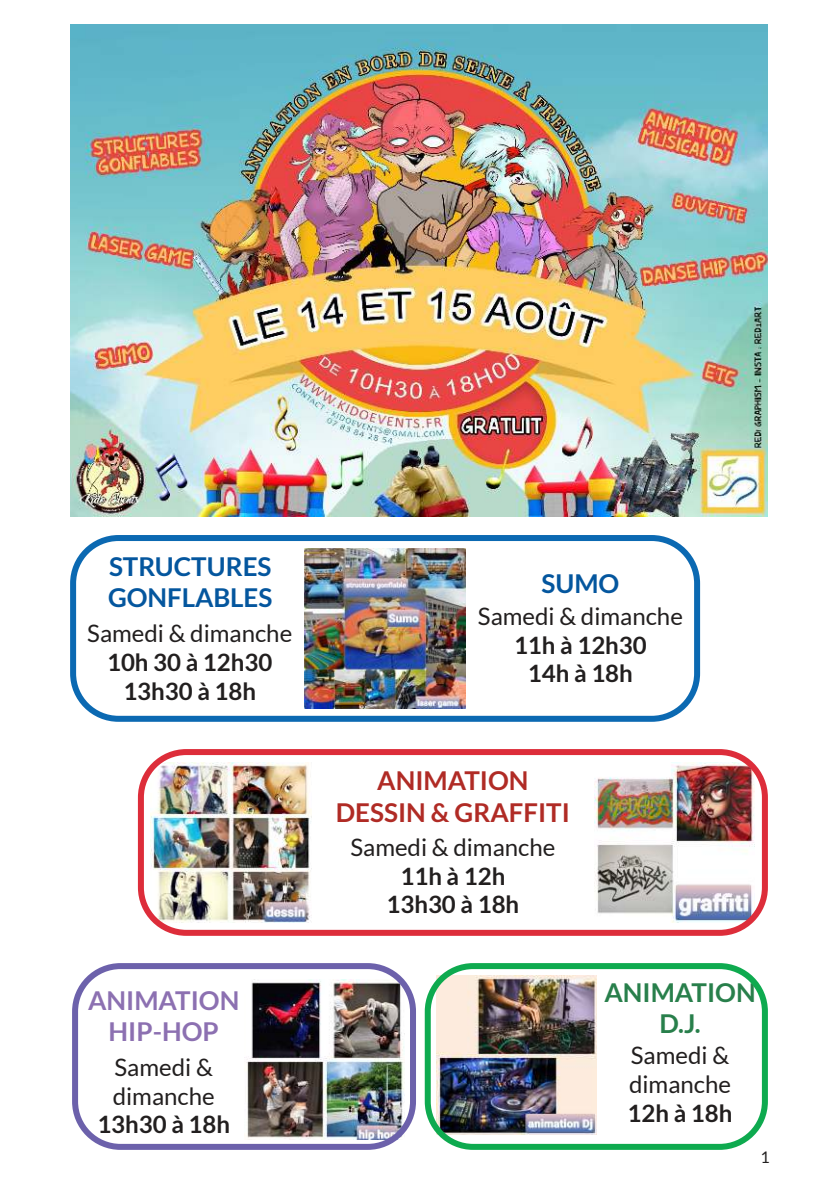
<style>
.page{position:relative;width:840px;height:1191px;background:#fff}
.page>*{position:absolute;margin:0;border:0;box-sizing:border-box;transform-origin:0 0}
.t1{font:700 26px/31.2px "Lato";color:#04569e}
.t2{font:700 26px/31.2px "Lato";color:#b02b25;text-align:center}
.t3{font:700 26px/31.2px "Lato";color:#8c70b1;text-align:center}
.t4{font:700 26px/31.2px "Lato";color:#287f4b;text-align:center}
.t5{font:24px/28.8px "Lato";color:#221f1f}
.t6{font:700 24px/28.8px "Lato";color:#221f1f;text-align:center}
.t7{font:16px "Lato";color:#221f1f}
</style>
<div class="page">
<img style="left:304px;top:548px;width:161px;height:160px">
<div style="left:70px;top:535px;width:629px;height:187px;border:6px solid #0b69b2;border-radius:45px"></div>
<img style="left:151px;top:762px;width:160px;height:160px">
<img style="left:594px;top:762px;width:160px;height:160px">
<div style="left:138px;top:749px;width:629px;height:186px;border:6px solid #dd2d3a;border-radius:45px"></div>
<img style="left:244px;top:979px;width:160px;height:160px">
<div style="left:72px;top:963px;width:344px;height:186px;border:6px solid #6c61ab;border-radius:45px"></div>
<img style="left:436px;top:975px;width:160px;height:159px">
<div style="left:424px;top:963px;width:343px;height:186px;border:6px solid #0eaa4f;border-radius:45px"></div>
<img style="left:70px;top:24px;width:697px;height:493px">
<p class="t1" style="left:108px;top:551px;width:166px">STRUCTURES<br>GONFLABLES</p>
<p class="t5" style="left:87px;top:619px;width:206px">Samedi &amp; dimanche</p>
<p class="t6" style="left:107px;top:648px;width:167px">10h 30 à 12h30<br>13h30 à 18h</p>
<p class="t3" style="left:88px;top:985px;width:153px">ANIMATION<br>HIP-HOP</p>
<p class="t5" style="left:113px;top:1053px;width:103px">Samedi &amp; dimanche</p>
<p class="t6" style="left:97px;top:1110px;width:134px">13h30 à 18h</p>
<p class="t1" style="left:541px;top:568px;width:79px">SUMO</p>
<p class="t5" style="left:477px;top:602px;width:206px">Samedi &amp; dimanche</p>
<p class="t6" style="left:513px;top:631px;width:134px">11h à 12h30<br>14h à 18h</p>
<p class="t2" style="left:335px;top:766px;width:235px">ANIMATION<br>DESSIN &amp; GRAFFITI</p>
<p class="t5" style="left:350px;top:833px;width:206px">Samedi &amp; dimanche</p>
<p class="t6" style="left:386px;top:862px;width:134px">11h à 12h<br>13h30 à 18h</p>
<p class="t4" style="left:604px;top:977px;width:153px">ANIMATION<br>D.J.</p>
<p class="t5" style="left:628px;top:1041px;width:103px">Samedi &amp; dimanche</p>
<p class="t6" style="left:627px;top:1099px;width:106px">12h à 18h</p>
<p class="t7" style="left:760px;top:1147px;width:11px">1</p>
</div>
